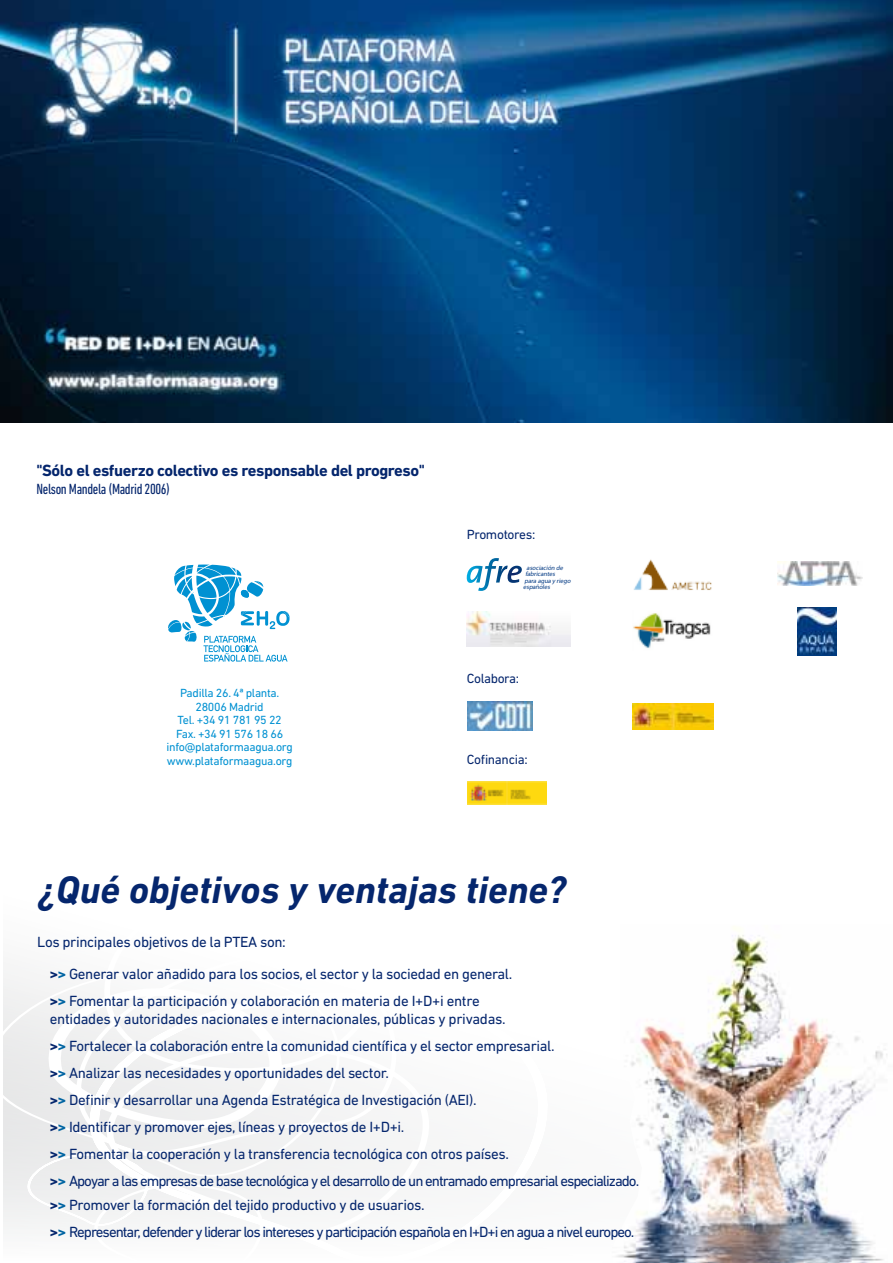
<style>
.page{position:relative;width:893px;height:1263px;background:#fff}
.page>*{position:absolute;margin:0;border:0;box-sizing:border-box;transform-origin:0 0}
.t1{font:italic 700 39px "DIN Next LT Pro";color:#05266d}
.t2{font:700 16.5px "DIN Next LT Pro";letter-spacing:-.025em;color:#05266d}
.t3{font:15px/27px "DIN Next LT Pro";letter-spacing:-.025em;color:#05266d}
.t4{font:15px/27px "DIN Next LT Pro";letter-spacing:-.065em;color:#05266d}
.t5{font:condensed 15px "DIN Next LT Pro";letter-spacing:-.025em;color:#05266d}
.t6{font:13.5px "DIN Next LT Pro";letter-spacing:-.025em;color:#05266d}
.t7{font:12px/13.5px "DIN Next LT Pro";letter-spacing:-.025em;color:#0091d2;text-align:center}
.t8{font:italic 6.45px "The Mix Semi Bold Caps";color:#003882}
.s1{font-weight:700}
.s2{font-weight:700;color:#0064a2}
</style>
<div class="page">
<img style="left:0;top:0;width:893px;height:422px">
<svg style="left:168px;top:564px;width:122px;height:98px"></svg>
<svg style="left:3px;top:970px;width:402px;height:259px;fill:#f4f4f5"></svg>
<img style="left:616px;top:927px;width:271px;height:336px">
<img style="left:467px;top:781px;width:79px;height:23px">
<svg style="left:467px;top:558px;width:55px;height:33px"></svg>
<img style="left:797px;top:607px;width:40px;height:48px">
<img style="left:633px;top:613px;width:78px;height:36px">
<img style="left:467px;top:611px;width:104px;height:36px">
<img style="left:777px;top:561px;width:86px;height:24px">
<img style="left:633px;top:559px;width:79px;height:31px">
<img style="left:632px;top:704px;width:81px;height:25px">
<img style="left:467px;top:701px;width:66px;height:30px">
<p class="t2" style="left:36px;top:461px;width:390px">"Sólo el esfuerzo colectivo es responsable del progreso"</p>
<p class="t5" style="left:36px;top:481px;width:135px">Nelson Mandela (Madrid 2006)</p>
<p class="t7" style="left:167px;top:686px;width:128px">Padilla 26. 4ª planta.<br>28006 Madrid<br>Tel. +34 91 781 95 22<br>Fax. +34 91 576 18 66 info@plataformaagua.org www.plataformaagua.org</p>
<p class="t6" style="left:467px;top:526px;width:70px">Promotores:</p>
<p class="t8" style="left:527px;top:563px;width:39px">asociación de</p>
<p class="t8" style="left:525px;top:570px;width:32px">fabricantes</p>
<p class="t8" style="left:524px;top:576px;width:49px">para agua y riego</p>
<p class="t8" style="left:523px;top:583px;width:30px">españoles</p>
<p class="t6" style="left:467px;top:671px;width:54px">Colabora:</p>
<p class="t6" style="left:467px;top:751px;width:62px">Cofinancia:</p>
<h1 class="t1" style="left:38px;top:867px;width:529px">¿Qué objetivos y ventajas tiene?</h1>
<p class="t3" style="left:50px;top:926px;width:464px;line-height:31.5px;text-indent:-13px">Los principales objetivos de la PTEA son:<br><span class="s1">&gt;</span><span class="s2">&gt;</span> Generar valor añadido para los socios, el sector y la sociedad en general.</p>
<p class="t3" style="left:50px;top:992px;width:457px;line-height:18px"><span class="s1">&gt;</span><span class="s2">&gt;</span> Fomentar la participación y colaboración en materia de I+D+i entre entidades y autoridades nacionales e internacionales, públicas y privadas.</p>
<p class="t3" style="left:50px;top:1032px;width:591px"><span class="s1">&gt;</span><span class="s2">&gt;</span> Fortalecer la colaboración entre la comunidad científica y el sector empresarial.<br><span class="s1">&gt;</span><span class="s2">&gt;</span> Analizar las necesidades y oportunidades del sector.<br><span class="s1">&gt;</span><span class="s2">&gt;</span> Definir y desarrollar una Agenda Estratégica de Investigación (AEI).<br><span class="s1">&gt;</span><span class="s2">&gt;</span> Identificar y promover ejes, líneas y proyectos de I+D+i.<br><span class="s1">&gt;</span><span class="s2">&gt;</span> Fomentar la cooperación y la transferencia tecnológica con otros países.<br><span class="s1">&gt;</span><span class="s2">&gt;</span> Apoyar a las empresas de base tecnológica y el desarrollo de un entramado empresarial especializado.</p>
<p class="t4" style="left:50px;top:1191px;width:586px"><span class="s1">&gt;</span><span class="s2">&gt;</span> Promover la formación del tejido productivo y de usuarios.<br><span class="s1">&gt;</span><span class="s2">&gt;</span> Representar, defender y liderar los intereses y participación española en I+D+i en agua a nivel europeo.</p>
</div>
